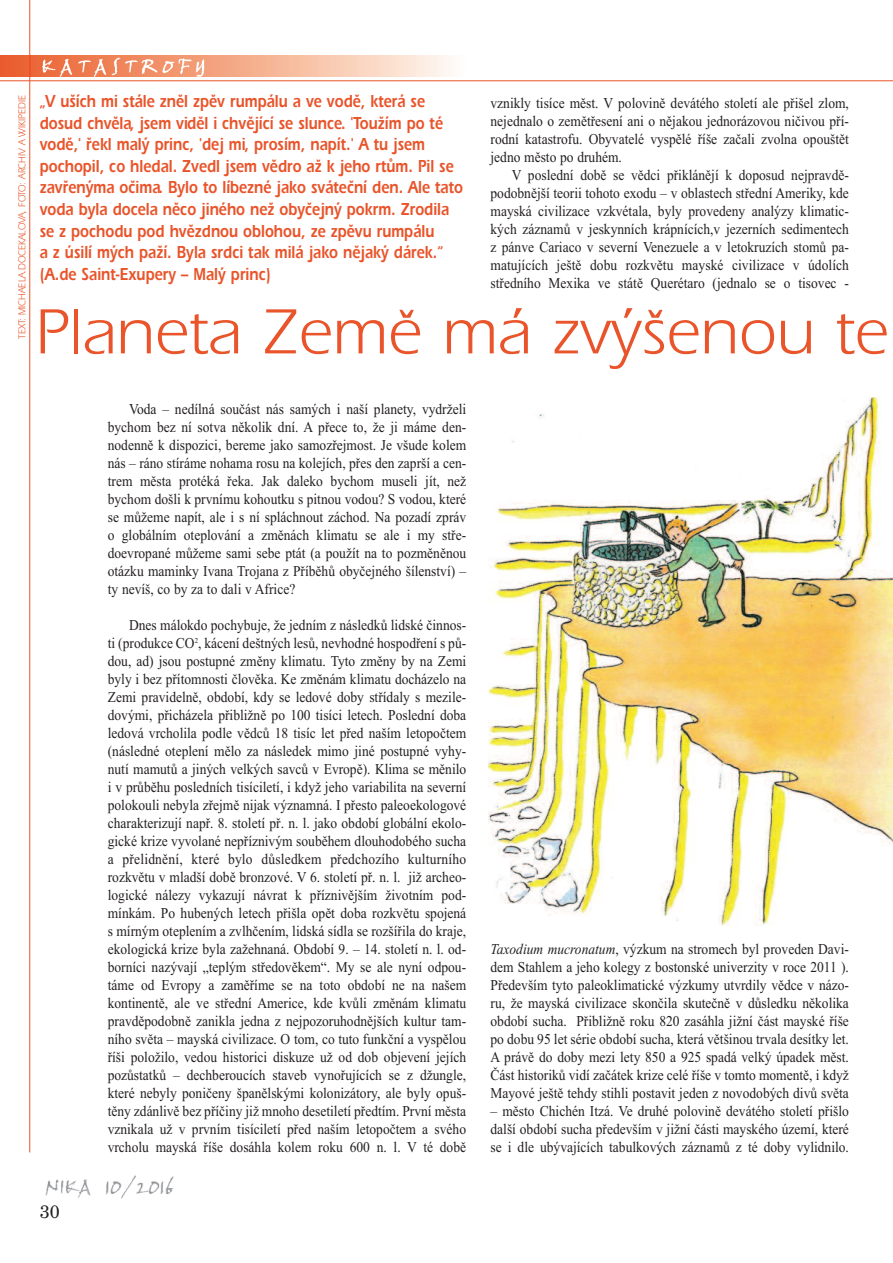
<style>
.page{position:relative;width:893px;height:1263px;background:#fff}
.page>*{position:absolute;margin:0;border:0;box-sizing:border-box;transform-origin:0 0}
.t1{font:66px "Expect CE";color:#e9542a}
.t2{font:18px/21.6px "Expect Black CE";color:#e9542a;scale:.8 1}
.t3{font:18px "Century CE";color:#231f20}
.t4{font:15px/18px "Times New Roman";color:#231f20;text-align:justify;scale:.9 1}
.t5{font:10.5px "Expect CE";color:#e9542a;scale:.9 1}
.s1{font-style:italic}
</style>
<div class="page">
<hr style="left:29px;top:0;width:1px;height:1152px;background:#e9542a">
<hr style="left:0;top:80px;width:893px;height:1px;background:#e9542a">
<img style="left:45px;top:1175px;width:129px;height:24px">
<img style="left:0;top:55px;width:452px;height:22px">
<svg style="left:29px;top:55px;width:1px;height:22px"></svg>
<img style="left:34px;top:56px;width:190px;height:21px">
<img style="left:489px;top:398px;width:404px;height:528px">
<p class="t5" style="left:19px;top:339px;width:272px;rotate:-90deg">TEXT: MICHAELA.DOCEKALOVA, FOTO: ARCHIV A WIKIPEDIE</p>
<p class="t2" style="left:40px;top:92px;width:531px">„V uších mi stále zněl zpěv rumpálu a ve vodě, která se dosud chvěla, jsem viděl i chvějící se slunce. 'Toužím po té vodě,' řekl malý princ, 'dej mi, prosím, napít.' A tu jsem pochopil, co hledal. Zvedl jsem vědro až k jeho rtům. Pil se zavřenýma očima. Bylo to líbezné jako sváteční den. Ale tato voda byla docela něco jiného než obyčejný pokrm. Zrodila se z pochodu pod hvězdnou oblohou, ze zpěvu rumpálu<br>a z úsilí mých paží. Byla srdci tak milá jako nějaký dárek.“ (A.de Saint-Exupery – Malý princ)</p>
<p class="t4" style="left:490px;top:94px;width:400px">vznikly tisíce měst. V polovině devátého století ale přišel zlom, nejednalo o zemětřesení ani o nějakou jednorázovou ničivou pří&shy;rodní katastrofu. Obyvatelé vyspělé říše začali zvolna opouštět jedno město po druhém.</p>
<p class="t4" style="left:490px;top:166px;width:400px;text-indent:21px">V poslední době se vědci přiklánějí k doposud nejpravdě&shy;podobnější teorii tohoto exodu – v oblastech střední Ameriky, kde mayská civilizace vzkvétala, byly provedeny analýzy klimatic&shy;kých záznamů v jeskynních krápnících,v jezerních sedimentech z pánve Cariaco v severní Venezuele a v letokruzích stomů pa&shy;matujících ještě dobu rozkvětu mayské civilizace v údolích středního Mexika ve státě Querétaro (jednalo se o tisovec -</p>
<h1 class="t1" style="left:36px;top:309px;width:855px">Planeta Země má zvýšenou te</h1>
<p class="t4" style="left:108px;top:400px;width:400px;text-indent:21px">Voda – nedílná součást nás samých i naší planety, vydrželi bychom bez ní sotva několik dní. A přece to, že ji máme den&shy;nodenně k dispozici, bereme jako samozřejmost. Je všude kolem nás – ráno stíráme nohama rosu na kolejích, přes den zaprší a cen&shy;trem města protéká řeka. Jak daleko bychom museli jít, než bychom došli k prvnímu kohoutku s pitnou vodou? S vodou, které se můžeme napít, ale i s ní spláchnout záchod. Na pozadí zpráv o globálním oteplování a změnách klimatu se ale i my stře&shy;doevropané můžeme sami sebe ptát (a použít na to pozměněnou otázku maminky Ivana Trojana z Příběhů obyčejného šílenství) – ty nevíš, co by za to dali v Africe?</p>
<p class="t4" style="left:108px;top:616px;width:400px;text-indent:21px">Dnes málokdo pochybuje, že jedním z následků lidské činnos&shy;ti (produkce CO<sup>2</sup>, kácení deštných lesů, nevhodné hospodření s pů&shy;dou, ad) jsou postupné změny klimatu. Tyto změny by na Zemi byly i bez přítomnosti člověka. Ke změnám klimatu docházelo na Zemi pravidelně, období, kdy se ledové doby střídaly s mezile&shy;dovými, přicházela přibližně po 100 tisíci letech. Poslední doba ledová vrcholila podle vědců 18 tisíc let před naším letopočtem (následné oteplení mělo za následek mimo jiné postupné vyhy&shy;nutí mamutů a jiných velkých savců v Evropě). Klima se měnilo i v průběhu posledních tisíciletí, i když jeho variabilita na severní polokouli nebyla zřejmě nijak významná. I přesto paleoekologové charakterizují např. 8. století př. n. l. jako období globální ekolo&shy;gické krize vyvolané nepříznivým souběhem dlouhodobého sucha a přelidnění, které bylo důsledkem předchozího kulturního rozkvětu v mladší době bronzové. V 6. století př. n. l. již archeo&shy;logické nálezy vykazují návrat k příznivějším životním pod&shy;mínkám. Po hubených letech přišla opět doba rozkvětu spojená s mírným oteplením a zvlhčením, lidská sídla se rozšířila do kraje, ekologická krize byla zažehnaná. Období 9. – 14. století n. l. od&shy;borníci nazývají „teplým středověkem“. My se ale nyní odpou&shy;táme od Evropy a zaměříme se na toto období ne na našem kontinentě, ale ve střední Americe, kde kvůli změnám klimatu pravděpodobně zanikla jedna z nejpozoruhodnějších kultur tam&shy;ního světa – mayská civilizace. O tom, co tuto funkční a vyspělou říši položilo, vedou historici diskuze už od dob objevení jejích pozůstatků – dechberoucích staveb vynořujících se z džungle, které nebyly poničeny španělskými kolonizátory, ale byly opuš&shy;těny zdánlivě bez příčiny již mnoho desetiletí předtím. První města vznikala už v prvním tisíciletí před naším letopočtem a svého vrcholu mayská říše dosáhla kolem roku 600 n. l. V té době</p>
<p class="t4" style="left:490px;top:940px;width:400px"><span class="s1">Taxodium mucronatum</span>, výzkum na stromech byl proveden Davi&shy;dem Stahlem a jeho kolegy z bostonské univerzity v roce 2011 ).<br>Především tyto paleoklimatické výzkumy utvrdily vědce v názo&shy;ru, že mayská civilizace skončila skutečně v důsledku několika období sucha. Přibližně roku 820 zasáhla jižní část mayské říše po dobu 95 let série období sucha, která většinou trvala desítky let.<br>A právě do doby mezi lety 850 a 925 spadá velký úpadek měst.<br>Část historiků vidí začátek krize celé říše v tomto momentě, i když Mayové ještě tehdy stihli postavit jeden z novodobých divů světa</p>
<p class="t4" style="left:490px;top:1102px;width:400px">– město Chichén Itzá. Ve druhé polovině devátého století přišlo další období sucha především v jižní části mayského území, které se i dle ubývajících tabulkových záznamů z té doby vylidnilo.</p>
<p class="t3" style="left:40px;top:1205px;width:22px">30</p>
</div>
